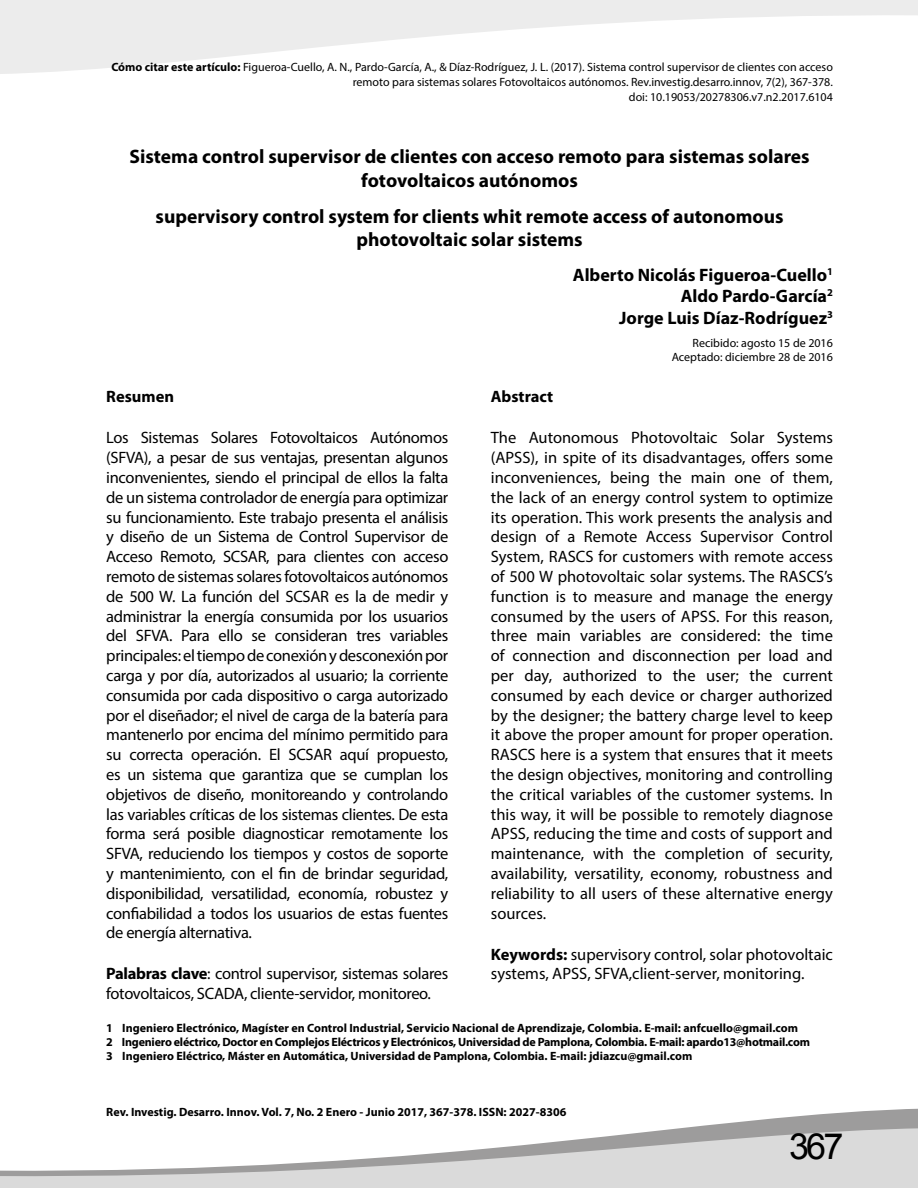
<style>
.page{position:relative;width:918px;height:1188px;background:#fff}
.page>*{position:absolute;margin:0;border:0;box-sizing:border-box;transform-origin:0 0}
.t1{font:36px "Arial";color:#000}
.t2{font:700 19.5px/23.4px "Myriad Pro";color:#000;text-align:center}
.t3{font:700 18px/21.6px "Myriad Pro";color:#000;text-align:right}
.t4{font:16.5px/19.8px "Myriad Pro";letter-spacing:-.015em;color:#000;text-align:justify}
.t5{font:700 16.5px "Myriad Pro";color:#000}
.t6{font:700 12px/14.4px "Myriad Pro";color:#000}
.t7{font:12px/15px "Myriad Pro";color:#000;text-align:right}
.s1{font-weight:700}
</style>
<div class="page">
<svg style="left:683px;top:1109px;width:235px;height:19px;fill:#9d9c9c"></svg>
<svg style="left:1px;top:1128px;width:917px;height:60px;fill:#dadada"></svg>
<svg style="left:1px;top:0;width:917px;height:74px;fill:#ececec"></svg>
<p class="t7" style="left:111px;top:59px;width:723px"><span class="s1">Cómo citar este artículo:</span> Figueroa-Cuello, A. N., Pardo-García, A., &amp; Díaz-Rodríguez, J. L. (2017). Sistema control supervisor de clientes con acceso remoto para sistemas solares Fotovoltaicos autónomos. Rev.investig.desarro.innov, 7(2), 367-378.<br>doi: 10.19053/20278306.v7.n2.2017.6104</p>
<p class="t2" style="left:130px;top:145px;width:682px">Sistema control supervisor de clientes con acceso remoto para sistemas solares fotovoltaicos autónomos</p>
<p class="t2" style="left:156px;top:204px;width:630px">supervisory control system for clients whit remote access of autonomous photovoltaic solar sistems</p>
<p class="t3" style="left:573px;top:263px;width:261px">Alberto Nicolás Figueroa-Cuello<sup>1<br></sup>Aldo Pardo-García<sup>2<br></sup>Jorge Luis Díaz-Rodríguez<sup>3</sup></p>
<p class="t7" style="left:672px;top:335px;width:163px;line-height:14.4px">Recibido: agosto 15 de 2016<br>Aceptado: diciembre 28 de 2016</p>
<p class="t5" style="left:106px;top:386px;width:69px">Resumen</p>
<p class="t4" style="left:106px;top:428px;width:344px">Los Sistemas Solares Fotovoltaicos Autónomos (SFVA), a pesar de sus ventajas, presentan algunos inconvenientes, siendo el principal de ellos la falta de un sistema controlador de energía para optimizar su funcionamiento. Este trabajo presenta el análisis y diseño de un Sistema de Control Supervisor de Acceso Remoto, SCSAR, para clientes con acceso remoto de sistemas solares fotovoltaicos autónomos de 500 W. La función del SCSAR es la de medir y administrar la energía consumida por los usuarios del SFVA. Para ello se consideran tres variables principales: el tiempo de conexión y desconexión por carga y por día, autorizados al usuario; la corriente consumida por cada dispositivo o carga autorizado por el diseñador; el nivel de carga de la batería para mantenerlo por encima del mínimo permitido para su correcta operación. El SCSAR aquí propuesto, es un sistema que garantiza que se cumplan los objetivos de diseño, monitoreando y controlando las variables críticas de los sistemas clientes. De esta forma será posible diagnosticar remotamente los SFVA, reduciendo los tiempos y costos de soporte y mantenimiento, con el fin de brindar seguridad, disponibilidad, versatilidad, economía, robustez y confiabilidad a todos los usuarios de estas fuentes de energía alternativa.</p>
<p class="t4" style="left:106px;top:964px;width:344px"><span class="s1">Palabras clave</span>: control supervisor, sistemas solares fotovoltaicos, SCADA, cliente-servidor, monitoreo.</p>
<p class="t5" style="left:491px;top:386px;width:64px">Abstract</p>
<p class="t4" style="left:491px;top:428px;width:344px">The Autonomous Photovoltaic Solar Systems (APSS), in spite of its disadvantages, offers some inconveniences, being the main one of them, the lack of an energy control system to optimize its operation. This work presents the analysis and design of a Remote Access Supervisor Control System, RASCS for customers with remote access of 500 W photovoltaic solar systems. The RASCS’s function is to measure and manage the energy consumed by the users of APSS. For this reason, three main variables are considered: the time of connection and disconnection per load and per day, authorized to the user; the current consumed by each device or charger authorized by the designer; the battery charge level to keep it above the proper amount for proper operation.<br>RASCS here is a system that ensures that it meets the design objectives, monitoring and controlling the critical variables of the customer systems. In this way, it will be possible to remotely diagnose APSS, reducing the time and costs of support and maintenance, with the completion of security, availability, versatility, economy, robustness and reliability to all users of these alternative energy sources.</p>
<p class="t4" style="left:491px;top:944px;width:344px"><span class="s1">Keywords:</span> supervisory control, solar photovoltaic systems, APSS, SFVA,client-server, monitoring.</p>
<p class="t6" style="left:106px;top:1020px;width:705px">1 Ingeniero Electrónico, Magíster en Control Industrial, Servicio Nacional de Aprendizaje, Colombia. E-mail: anfcuello@gmail.com<br>2 Ingeniero eléctrico, Doctor en Complejos Eléctricos y Electrónicos, Universidad de Pamplona, Colombia. E-mail: apardo13@hotmail.com<br>3 Ingeniero Eléctrico, Máster en Automática, Universidad de Pamplona, Colombia. E-mail: jdiazcu@gmail.com</p>
<p class="t6" style="left:106px;top:1105px;width:462px">Rev. Investig. Desarro. Innov. Vol. 7, No. 2 Enero - Junio 2017, 367-378. ISSN: 2027-8306</p>
<h1 class="t1" style="left:789px;top:1123px;width:56px">367</h1>
</div>
